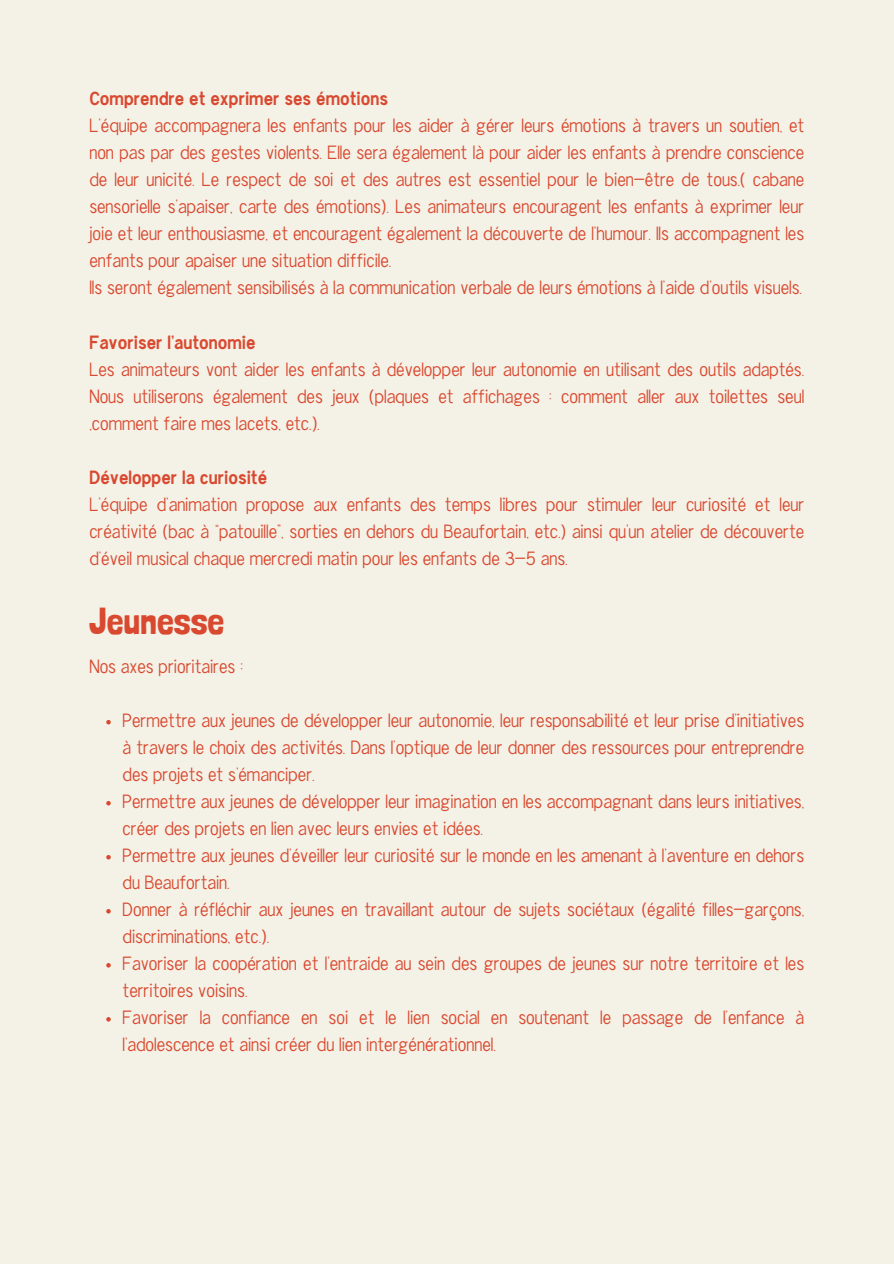
<style>
.page{position:relative;width:894px;height:1264px;background:#fff}
.page>*{position:absolute;margin:0;border:0;box-sizing:border-box;transform-origin:0 0}
.t1{font:37.5px "Londrina Solid";color:#d9492f}
.t2{font:300 19.5px/27px "Chester Sans";color:#d9492f}
.t3{font:700 19.5px "Chester Sans";color:#d9492f}
</style>
<div class="page">
<div style="left:0;top:0;width:893px;height:1263px;background:#f4f1e7"></div>
<svg style="left:106px;top:720px;width:5px;height:4px"></svg>
<svg style="left:106px;top:801px;width:5px;height:4px"></svg>
<svg style="left:106px;top:855px;width:5px;height:4px"></svg>
<svg style="left:106px;top:909px;width:5px;height:4px"></svg>
<svg style="left:106px;top:963px;width:5px;height:4px"></svg>
<svg style="left:106px;top:1017px;width:5px;height:4px"></svg>
<p class="t3" style="left:89px;top:90px;width:300px">Comprendre et exprimer ses émotions</p>
<p class="t2" style="left:89px;top:113px;width:716px;text-align:justify">L'équipe accompagnera les enfants pour les aider à gérer leurs émotions à travers un soutien, et non pas par des gestes violents. Elle sera également là pour aider les enfants à prendre conscience de leur unicité. Le respect de soi et des autres est essentiel pour le bien-être de tous.( cabane sensorielle s’apaiser, carte des émotions). Les animateurs encouragent les enfants à exprimer leur joie et leur enthousiasme, et encouragent également la découverte de l'humour. Ils accompagnent les enfants pour apaiser une situation difficile.</p>
<p class="t2" style="left:89px;top:275px;width:714px">Ils seront également sensibilisés à la communication verbale de leurs émotions à l'aide d'outils visuels.</p>
<p class="t3" style="left:89px;top:333px;width:168px">Favoriser l’autonomie</p>
<p class="t2" style="left:89px;top:356px;width:716px;text-align:justify">Les animateurs vont aider les enfants à développer leur autonomie en utilisant des outils adaptés.<br>Nous utiliserons également des jeux (plaques et affichages : comment aller aux toilettes seul ,comment faire mes lacets, etc.).</p>
<p class="t3" style="left:89px;top:468px;width:179px">Développer la curiosité</p>
<p class="t2" style="left:89px;top:491px;width:716px;text-align:justify">L’équipe d’animation propose aux enfants des temps libres pour stimuler leur curiosité et leur créativité (bac à “patouille”, sorties en dehors du Beaufortain, etc.) ainsi qu’un atelier de découverte d’éveil musical chaque mercredi matin pour les enfants de 3-5 ans.</p>
<h1 class="t1" style="left:89px;top:598px;width:136px">Jeunesse</h1>
<p class="t2" style="left:89px;top:653px;width:155px">Nos axes prioritaires :</p>
<p class="t2" style="left:123px;top:707px;width:683px;text-align:justify">Permettre aux jeunes de développer leur autonomie, leur responsabilité et leur prise d'initiatives à travers le choix des activités. Dans l'optique de leur donner des ressources pour entreprendre des projets et s'émanciper.</p>
<p class="t2" style="left:123px;top:788px;width:683px">Permettre aux jeunes de développer leur imagination en les accompagnant dans leurs initiatives, créer des projets en lien avec leurs envies et idées.</p>
<p class="t2" style="left:123px;top:842px;width:683px">Permettre aux jeunes d'éveiller leur curiosité sur le monde en les amenant à l'aventure en dehors du Beaufortain.</p>
<p class="t2" style="left:123px;top:896px;width:683px">Donner à réfléchir aux jeunes en travaillant autour de sujets sociétaux (égalité filles-garçons, discriminations, etc.).</p>
<p class="t2" style="left:123px;top:950px;width:683px">Favoriser la coopération et l'entraide au sein des groupes de jeunes sur notre territoire et les territoires voisins.</p>
<p class="t2" style="left:123px;top:1004px;width:683px">Favoriser la confiance en soi et le lien social en soutenant le passage de l'enfance à l'adolescence et ainsi créer du lien intergénérationnel.</p>
</div>
